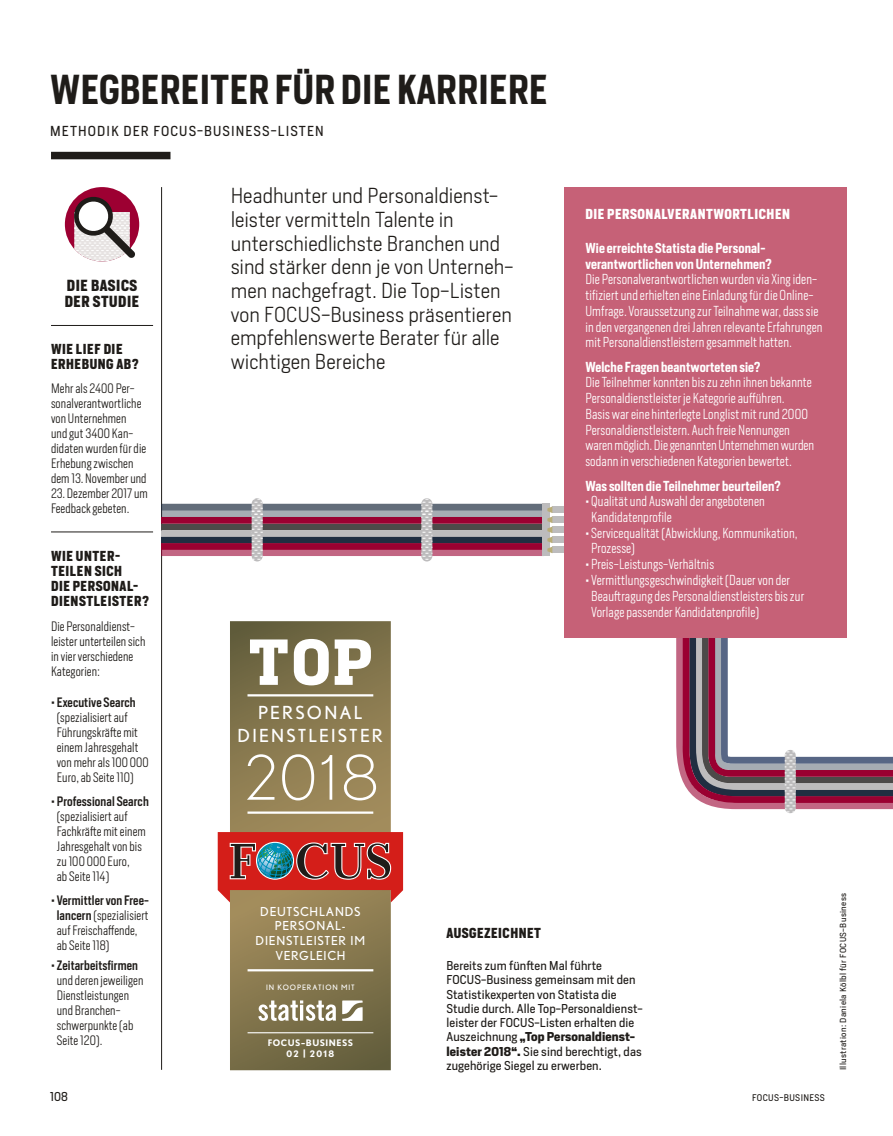
<style>
.page{position:relative;width:893px;height:1136px;background:#fff}
.page>*{position:absolute;margin:0;border:0;box-sizing:border-box;transform-origin:0 0}
.t1{font:300 61.2px "Nobel";color:#fff}
.t2{font:600 39px "Heron Sans Cond";letter-spacing:.01em;color:#1f1c19}
.t3{font:300 20.25px/23.7px "Heron Sans";color:#1f1c19}
.t4{font:18px/22.5px "Nobel";letter-spacing:.11em;color:#fff;text-align:center}
.t5{font:700 15px/16.5px "Heron Sans Cond";letter-spacing:.04em;color:#1f1c19}
.t6{font:300 13.5px/15.8px "Heron Sans Cond";letter-spacing:.01em;color:#fff}
.t7{font:700 13.5px/15px "Heron Sans Cond";letter-spacing:.04em;color:#1f1c19}
.t8{font:600 13.5px "Heron Sans Cond";letter-spacing:.01em;color:#fff}
.t9{font:13.5px "Heron Sans";letter-spacing:.08em;color:#1f1c19}
.t10{font:700 13.5px "Heron Sans Cond";letter-spacing:.04em;color:#fff}
.t11{font:300 12.75px/15px "Heron Sans Cond";letter-spacing:.01em;color:#1f1c19}
.t12{font:12.3px/14.5px "Nobel";letter-spacing:.045em;color:#fff;text-align:center}
.t13{font:12px/14.2px "Heron Sans";letter-spacing:.01em;color:#1f1c19}
.t14{font:700 9px/10.2px "Nobel";letter-spacing:.05em;color:#fff;text-align:center}
.t15{font:9px "Heron Sans";letter-spacing:.04em;color:#1f1c19}
.t16{font:8.25px "Heron Sans";letter-spacing:.04em;color:#1f1c19}
.t17{font:7.35px "Nobel";letter-spacing:.11em;color:#fff}
.s1{font-family:"Heron Sans";font-weight:600;font-size:13.5px}
.s2{font-weight:500}
.s3{font-weight:600}
.s4{font-family:"Heron Sans";font-weight:600}
.s5{font-weight:700}
</style>
<div class="page">
<svg style="left:230px;top:621px;width:161px;height:449px;background:#88794f"></svg>
<svg style="left:218px;top:832px;width:185px;height:70px;background:#b04940"></svg>
<hr style="left:247px;top:811px;width:126px;height:2px;background:#fff">
<hr style="left:247px;top:694px;width:126px;height:2px;background:#fff">
<svg style="left:250px;top:639px;width:121px;height:46px"></svg>
<hr style="left:248px;top:969px;width:125px;height:2px;background:#fff">
<hr style="left:248px;top:1032px;width:125px;height:1px;background:#fff">
<svg style="left:258px;top:1000px;width:78px;height:20px"></svg>
<svg style="left:342px;top:1000px;width:21px;height:20px"></svg>
<div style="left:65px;top:187px;width:74px;height:74px;background:#9d0032;border-radius:50%"></div>
<svg style="left:73px;top:196px;width:62px;height:65px"></svg>
<hr style="left:161px;top:187px;width:1px;height:882px;background:#1f1c19">
<div style="left:51px;top:152px;width:119px;height:7px;background:#1f1c19"></div>
<div style="left:552px;top:506px;width:12px;height:7px;background:#bdbcbd"></div>
<div style="left:552px;top:516px;width:12px;height:7px;background:#bdbcbd"></div>
<div style="left:552px;top:526px;width:12px;height:7px;background:#bdbcbd"></div>
<div style="left:552px;top:536px;width:12px;height:7px;background:#bdbcbd"></div>
<div style="left:552px;top:546px;width:12px;height:7px;background:#bdbcbd"></div>
<svg style="left:161px;top:480px;width:391px;height:81px"></svg>
<hr style="left:51px;top:325px;width:102px;height:1px;background:#1f1c19">
<hr style="left:51px;top:531px;width:102px;height:1px;background:#1f1c19">
<div style="left:564px;top:187px;width:282px;height:450px;background:#c66177"></div>
<svg style="left:676px;top:637px;width:217px;height:175px"></svg>
<p class="t2" style="left:50px;top:64px;width:499px">WEGBEREITER FÜR DIE KARRIERE</p>
<p class="t9" style="left:50px;top:122px;width:275px">METHODIK DER FOCUS-BUSINESS-LISTEN</p>
<p class="t5" style="left:65px;top:277px;width:76px">DIE BASICS<br>DER STUDIE</p>
<p class="t7" style="left:51px;top:341px;width:89px">WIE LIEF DIE<br>ERHEBUNG AB?</p>
<p class="t11" style="left:51px;top:381px;width:97px">Mehr als 2400 Per&shy;sonalverantwortliche von Unternehmen<br>und gut 3400 Kan&shy;didaten wurden für die<br>Erhebung zwischen dem 13. November und</p>
<p class="t11" style="left:51px;top:486px;width:98px">23. Dezember 2017 um<br>Feedback gebeten.</p>
<p class="t7" style="left:51px;top:548px;width:100px">WIE UNTER-<br>TEILEN SICH<br>DIE PERSONAL-<br>DIENSTLEISTER?</p>
<p class="t11" style="left:51px;top:618px;width:96px">Die Personaldienst&shy;leister unterteilen sich in vier verschiedene<br>Kategorien:</p>
<p class="t11" style="left:57px;top:694px;width:93px;text-indent:-6px"><span class="s1">·</span> <span class="s2">Executive Search </span>(spezialisiert auf<br>Führungskräfte mit einem Jahresgehalt von mehr als 100 000<br>Euro, ab Seite 110)</p>
<p class="t11" style="left:57px;top:793px;width:93px;text-indent:-6px"><span class="s1">·</span> <span class="s2">Professional Search </span>(spezialisiert auf<br>Fachkräfte mit einem<br>Jahresgehalt von bis zu 100 000 Euro,<br>ab Seite 114)</p>
<p class="t11" style="left:57px;top:892px;width:94px;text-indent:-6px"><span class="s1">·</span> <span class="s2">Vermittler von Free&shy;lancern</span> (spezialisiert auf Freischaffende, ab Seite 118)</p>
<p class="t11" style="left:57px;top:957px;width:88px;text-indent:-6px"><span class="s1">·</span> <span class="s2">Zeitarbeitsfirmen </span>und deren jeweiligen<br>Dienstleistungen und Branchen&shy;schwerpunkte (ab<br>Seite 120).</p>
<p class="t3" style="left:231px;top:183px;width:284px">Headhunter und Personaldienst&shy;leister vermitteln Talente in unterschiedlichste Branchen und sind stärker denn je von Unterneh&shy;men nachgefragt. Die Top-Listen von FOCUS-Business präsentieren empfehlenswerte Berater für alle wichtigen Bereiche</p>
<p class="t4" style="left:237px;top:701px;width:147px">PERSONAL<br>DIENSTLEISTER</p>
<p class="t1" style="left:242px;top:742px;width:139px">2018</p>
<p class="t10" style="left:585px;top:205px;width:206px">DIE PERSONALVERANTWORTLICHEN</p>
<p class="t6" style="left:585px;top:240px;width:239px"><span class="s3">Wie erreichte Statista die Personal&shy;verantwortlichen von Unternehmen?<br></span>Die Personalverantwortlichen wurden via Xing iden&shy;tifiziert und erhielten eine Einladung für die Online-Umfrage. Voraussetzung zur Teilnahme war, dass sie in den vergangenen drei Jahren relevante Erfahrungen mit Personaldienstleistern gesammelt hatten.</p>
<p class="t6" style="left:585px;top:358px;width:230px"><span class="s3">Welche Fragen beantworteten sie?<br></span>Die Teilnehmer konnten bis zu zehn ihnen bekannte Personaldienstleister je Kategorie aufführen.<br>Basis war eine hinterlegte Longlist mit rund 2000<br>Personaldienstleistern. Auch freie Nennungen waren möglich. Die genannten Unternehmen wurden sodann in verschiedenen Kategorien bewertet.</p>
<p class="t8" style="left:585px;top:476px;width:197px">Was sollten die Teilnehmer beurteilen?</p>
<p class="t6" style="left:585px;top:493px;width:181px"><span class="s4">·</span> Qualität und Auswahl der angebotenen</p>
<p class="t6" style="left:591px;top:509px;width:82px">Kandidatenprofile</p>
<p class="t6" style="left:585px;top:524px;width:214px"><span class="s4">·</span> Servicequalität (Abwicklung, Kommunikation,</p>
<p class="t6" style="left:591px;top:540px;width:45px">Prozesse)</p>
<p class="t6" style="left:585px;top:556px;width:130px"><span class="s4">·</span> Preis-Leistungs-Verhältnis</p>
<p class="t6" style="left:585px;top:572px;width:206px"><span class="s4">·</span> Vermittlungsgeschwindigkeit (Dauer von der</p>
<p class="t6" style="left:591px;top:587px;width:215px">Beauftragung des Personaldienstleisters bis zur</p>
<p class="t6" style="left:591px;top:603px;width:169px">Vorlage passender Kandidatenprofile)</p>
<p class="t12" style="left:256px;top:903px;width:111px">DEUTSCHLANDS<br>PERSONAL-<br>DIENSTLEISTER IM<br>VERGLEICH</p>
<p class="t17" style="left:266px;top:982px;width:90px">IN KOOPERATION MIT</p>
<p class="t14" style="left:268px;top:1037px;width:87px">FOCUS–BUSINESS<br>02 | 2018</p>
<p class="t7" style="left:446px;top:925px;width:96px">AUSGEZEICHNET</p>
<p class="t13" style="left:446px;top:958px;width:198px">Bereits zum fünften Mal führte FOCUS-Business gemeinsam mit den Statistikexperten von Statista die Studie durch. Alle Top-Personaldienst&shy;leister der FOCUS-Listen erhalten die Auszeichnung <span class="s5">„Top Personaldienst&shy;leister 2018“.</span> Sie sind berechtigt, das zugehörige Siegel zu erwerben.</p>
<p class="t13" style="left:50px;top:1089px;width:19px">108</p>
<p class="t15" style="left:752px;top:1091px;width:74px">FOCUS-BUSINESS</p>
<p class="t16" style="left:838px;top:1070px;width:178px;rotate:-90deg">Illustration: Daniela Kölbl für FOCUS-Business</p>
</div>
